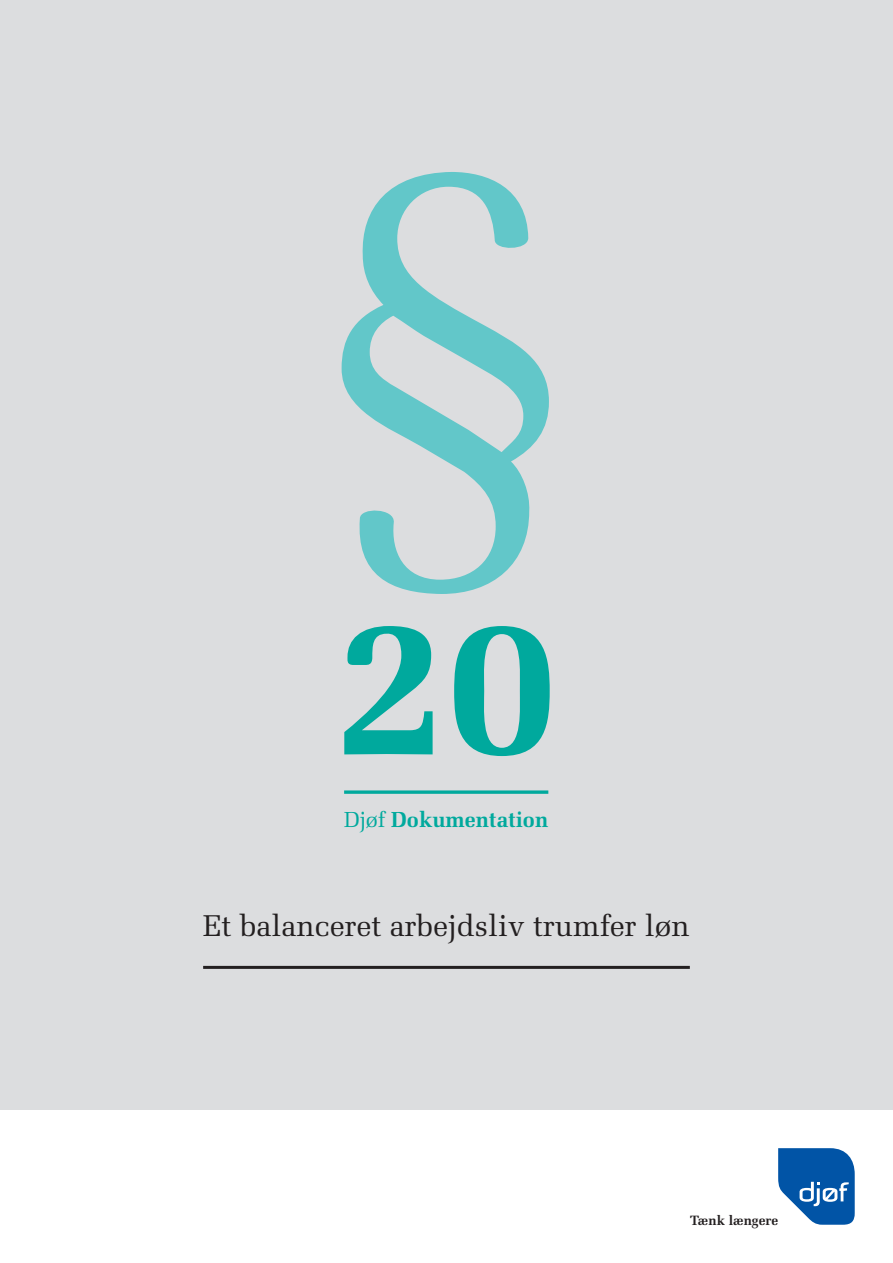
<style>
.page{position:relative;width:893px;height:1263px;background:#fff}
.page>*{position:absolute;margin:0;border:0;box-sizing:border-box;transform-origin:0 0}
.t1{font:492.3px "Melior LT Std";color:#62c7c9}
.t2{font:700 201.6px "Melior LT Std";color:#00a99d}
.Overskrifter{font:30px "Melior LT Std";color:#231f20}
.t3{font:700 21.75px "Melior LT Std";color:#00a99d}
.brød_9_12{font:700 13.5px "Melior LT Std";color:#231f20}
.s1{font-weight:400}
</style>
<div class="page">
<svg style="left:778px;top:1148px;width:77px;height:77px"></svg>
<div style="left:0;top:0;width:893px;height:1110px;background:#dcdddf"></div>
<svg style="left:344px;top:790px;width:204px;height:4px"></svg>
<hr style="left:203px;top:966px;width:487px;height:3px;background:#231f20">
<p class="t1" style="left:310px;top:63px;width:275px">§</p>
<p class="t2" style="left:334px;top:564px;width:226px">20</p>
<p class="t3" style="left:344px;top:807px;width:206px"><span class="s1">Djøf</span> Dokumentation</p>
<p class="Overskrifter" style="left:203px;top:908px;width:488px">Et balanceret arbejdsliv trumfer løn</p>
<p class="brød_9_12" style="left:690px;top:1212px;width:90px">Tænk længere</p>
</div>
